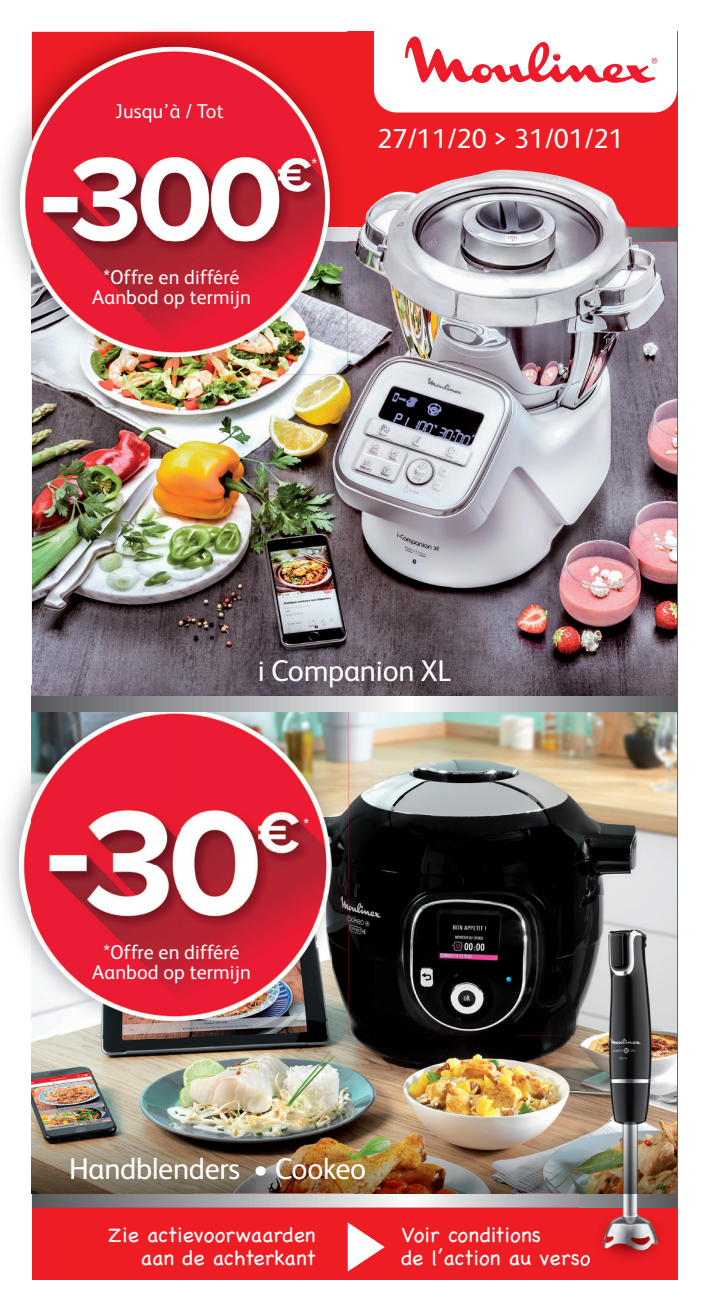
<style>
.page{position:relative;width:709px;height:1312px;background:#fff}
.page>*{position:absolute;margin:0;border:0;box-sizing:border-box;transform-origin:0 0}
.t1{font:30px "FS Albert";letter-spacing:-.01em;color:#fff}
.t2{font:27.5px "FS Albert";letter-spacing:.005em;color:#fff}
.t3{font:21.25px/23.8px "Chalkboard";color:#fff;text-align:right}
.t4{font:20px/20px "FS Albert";letter-spacing:.005em;color:#fff;text-align:center}
.t5{font:17.5px "FS Albert";color:#fff}
</style>
<div class="page">
<div style="left:32px;top:32px;width:645px;height:1247px;background:#ee1d23"></div>
<img style="left:348px;top:711px;width:329px;height:324px">
<img style="left:32px;top:174px;width:645px;height:522px">
<svg style="left:348px;top:1222px;width:37px;height:49px"></svg>
<svg style="left:374px;top:32px;width:303px;height:80px;background:#fcdcdf"></svg>
<img style="left:4px;top:31px;width:343px;height:343px">
<img style="left:32px;top:32px;width:315px;height:195px">
<img style="left:331px;top:227px;width:16px;height:14px">
<img style="left:269px;top:241px;width:78px;height:133px">
<img style="left:32px;top:359px;width:237px;height:15px">
<img style="left:19px;top:47px;width:312px;height:312px">
<img style="left:32px;top:241px;width:299px;height:118px">
<img style="left:3px;top:685px;width:29px;height:351px">
<img style="left:331px;top:711px;width:17px;height:74px">
<img style="left:269px;top:785px;width:79px;height:250px">
<img style="left:32px;top:1021px;width:237px;height:14px">
<img style="left:32px;top:685px;width:316px;height:11px">
<img style="left:19px;top:709px;width:312px;height:312px">
<svg style="left:32px;top:696px;width:645px;height:15px;background:#a9aaac"></svg>
<svg style="left:32px;top:1192px;width:645px;height:15px;background:#a8a5a5"></svg>
<img style="left:580px;top:895px;width:95px;height:371px">
<img style="left:580px;top:1247px;width:10px;height:18px">
<img style="left:595px;top:1213px;width:70px;height:48px">
<img style="left:610px;top:1218px;width:40px;height:17px">
<img style="left:32px;top:1038px;width:161px;height:154px">
<img style="left:193px;top:1035px;width:484px;height:157px">
<img style="left:32px;top:1035px;width:316px;height:3px">
<p class="t4" style="left:115px;top:101px;width:110px">Jusqu’à / Tot</p>
<p class="t4" style="left:92px;top:267px;width:160px">*Offre en différé<br>Aanbod op termijn</p>
<p class="t5" style="left:311px;top:155px;width:7px">*</p>
<h2 class="t2" style="left:377px;top:122px;width:248px">27/11/20 &gt; 31/01/21</h2>
<h1 class="t1" style="left:258px;top:653px;width:195px">i Companion XL</h1>
<p class="t4" style="left:92px;top:942px;width:160px">*Offre en différé<br>Aanbod op termijn</p>
<p class="t5" style="left:303px;top:814px;width:7px">*</p>
<h1 class="t1" style="left:69px;top:1151px;width:298px">Handblenders • Cookeo</h1>
<p class="t3" style="left:108px;top:1221px;width:209px">Zie actievoorwaarden aan de achterkant</p>
<p class="t3" style="left:401px;top:1221px;width:190px;text-align:left">Voir conditions<br>de l’action au verso</p>
</div>
